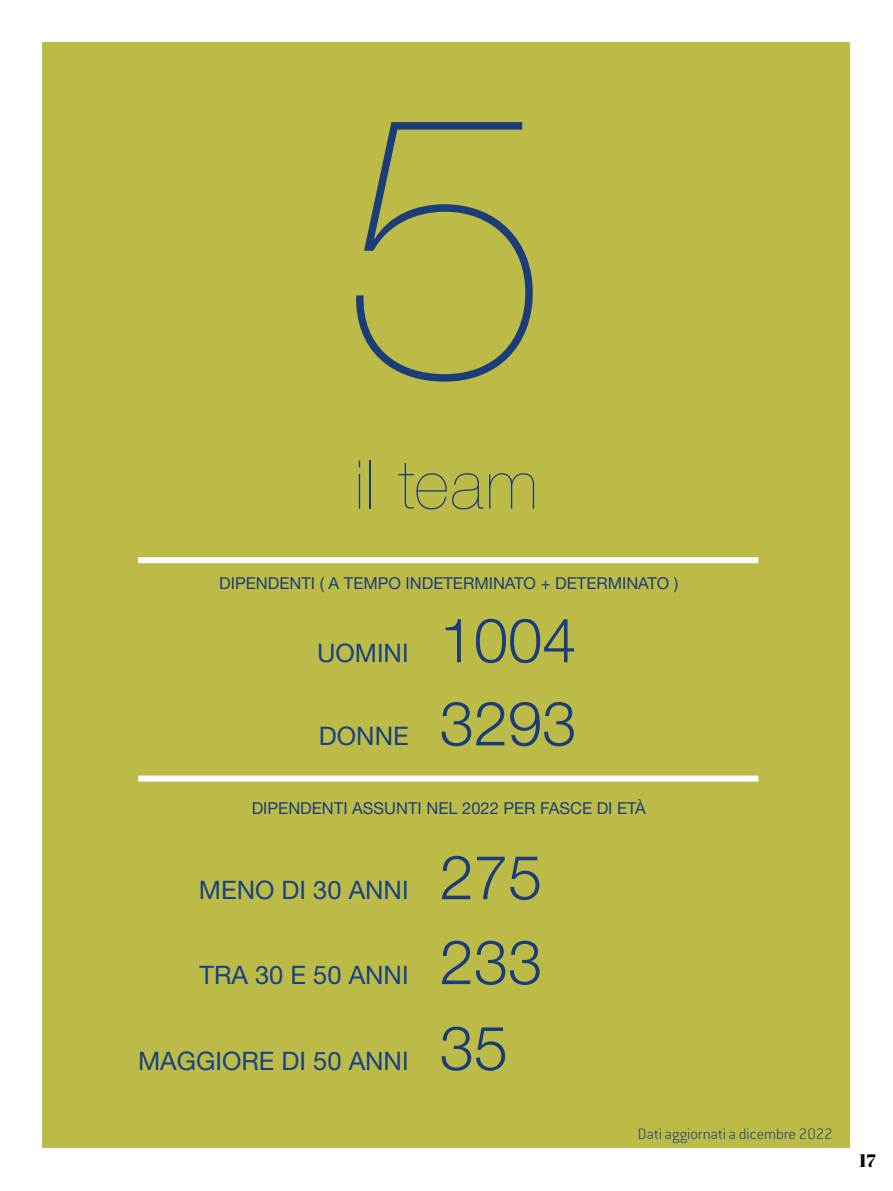
<style>
.page{position:relative;width:893px;height:1191px;background:#fff}
.page>*{position:absolute;margin:0;border:0;box-sizing:border-box;transform-origin:0 0}
.t1{font:200 375px "Helvetica Neue LT Std";color:#1b3e7a}
.t2{font:200 67.5px "Helvetica Neue LT Std";letter-spacing:.03em;color:#1b3e7a}
.t3{font:300 61.5px/85.3px "Helvetica Neue LT Std";color:#1b3e7a;text-align:justify}
.t4{font:25.5px "Helvetica Neue LT Std";color:#194383}
.t5{font:18px "Abril Fatface";color:#000}
.t6{font:16.5px "Helvetica Neue LT Std";color:#1b3e7a}
.t7{font:200 16.5px "Conduit ITC";letter-spacing:.005em;color:#1b3e7a}
</style>
<div class="page">
<div style="left:43px;top:43px;width:807px;height:1105px;background:#bcbb47"></div>
<div style="left:138px;top:557px;width:620px;height:6px;background:#fff"></div>
<div style="left:138px;top:775px;width:620px;height:6px;background:#fff"></div>
<h1 class="t1" style="left:342px;top:28px;width:210px">5</h1>
<h2 class="t2" style="left:355px;top:446px;width:184px">il team</h2>
<p class="t6" style="left:219px;top:573px;width:461px">DIPENDENTI ( A TEMPO INDETERMINATO + DETERMINATO )</p>
<h3 class="t4" style="left:317px;top:638px;width:93px">UOMINI</h3>
<h3 class="t4" style="left:319px;top:721px;width:91px">DONNE</h3>
<h3 class="t3" style="left:440px;top:596px;width:138px">1004</h3>
<h3 class="t3" style="left:440px;top:679px;width:138px">3293</h3>
<p class="t6" style="left:252px;top:798px;width:396px">DIPENDENTI ASSUNTI NEL 2022 PER FASCE DI ETÀ</p>
<h3 class="t4" style="left:199px;top:875px;width:211px">MENO DI 30 ANNI</h3>
<h3 class="t4" style="left:199px;top:959px;width:211px">TRA 30 E 50 ANNI</h3>
<h3 class="t4" style="left:138px;top:1045px;width:272px">MAGGIORE DI 50 ANNI</h3>
<h3 class="t3" style="left:440px;top:833px;width:104px">275<br>233<br>35</h3>
<p class="t7" style="left:638px;top:1123px;width:196px">Dati aggiornati a dicembre 2022</p>
<p class="t5" style="left:859px;top:1148px;width:18px">17</p>
</div>
